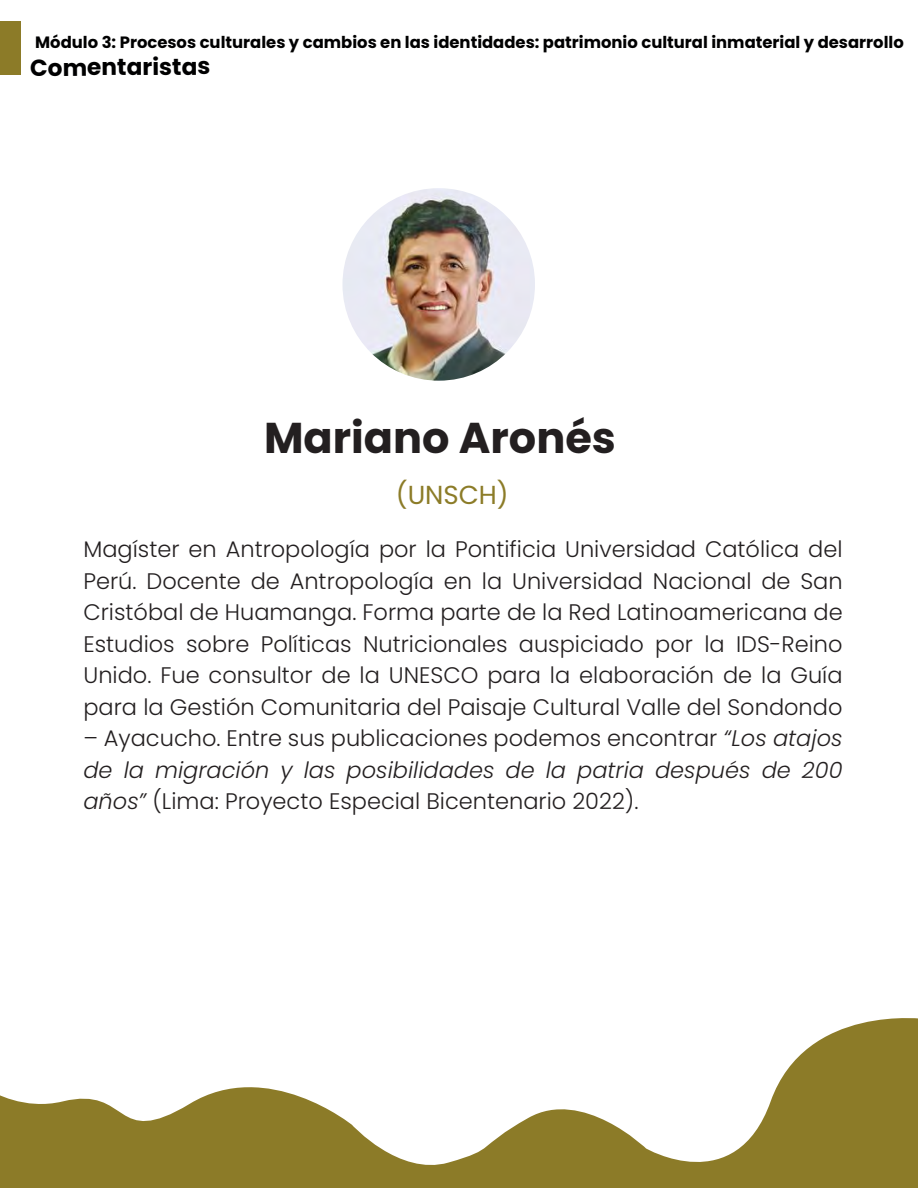
<style>
.page{position:relative;width:918px;height:1188px;background:#fff}
.page>*{position:absolute;margin:0;border:0;box-sizing:border-box;transform-origin:0 0}
.t1{font:700 43.05px "Poppins";color:#231f20}
.t2{font:26.1px "Poppins";color:#8c7c28}
.t3{font:700 23.25px "Poppins";color:#000001}
.t4{font:300 22.5px/31.5px "Poppins";color:#231f20;text-align:justify}
.t5{font:700 16.35px "Poppins";color:#000001}
.s1{font-style:italic}
</style>
<div class="page">
<div style="left:0;top:21px;width:21px;height:54px;background:#8c7b28"></div>
<svg style="left:0;top:1018px;width:918px;height:170px"></svg>
<img style="left:342px;top:188px;width:193px;height:193px">
<p class="t5" style="left:35px;top:33px;width:870px">Módulo 3: Procesos culturales y cambios en las identidades: patrimonio cultural inmaterial y desarrollo</p>
<p class="t3" style="left:30px;top:55px;width:182px;rotate:-1deg">Comentaristas</p>
<h1 class="t1" style="left:264px;top:413px;width:353px">Mariano Aronés</h1>
<p class="t2" style="left:396px;top:479px;width:114px">(UNSCH)</p>
<p class="t4" style="left:83px;top:533px;width:761px">Magíster en Antropología por la Pontificia Universidad Católica del Perú. Docente de Antropología en la Universidad Nacional de San Cristóbal de Huamanga. Forma parte de la Red Latinoamericana de Estudios sobre Políticas Nutricionales auspiciado por la IDS-Reino Unido. Fue consultor de la UNESCO para la elaboración de la Guía para la Gestión Comunitaria del Paisaje Cultural Valle del Sondondo</p>
<p class="t4" style="left:83px;top:722px;width:761px">– Ayacucho. Entre sus publicaciones podemos encontrar <span class="s1">“Los atajos de la migración y las posibilidades de la patria después de 200 años”</span> (Lima: Proyecto Especial Bicentenario 2022).</p>
</div>
